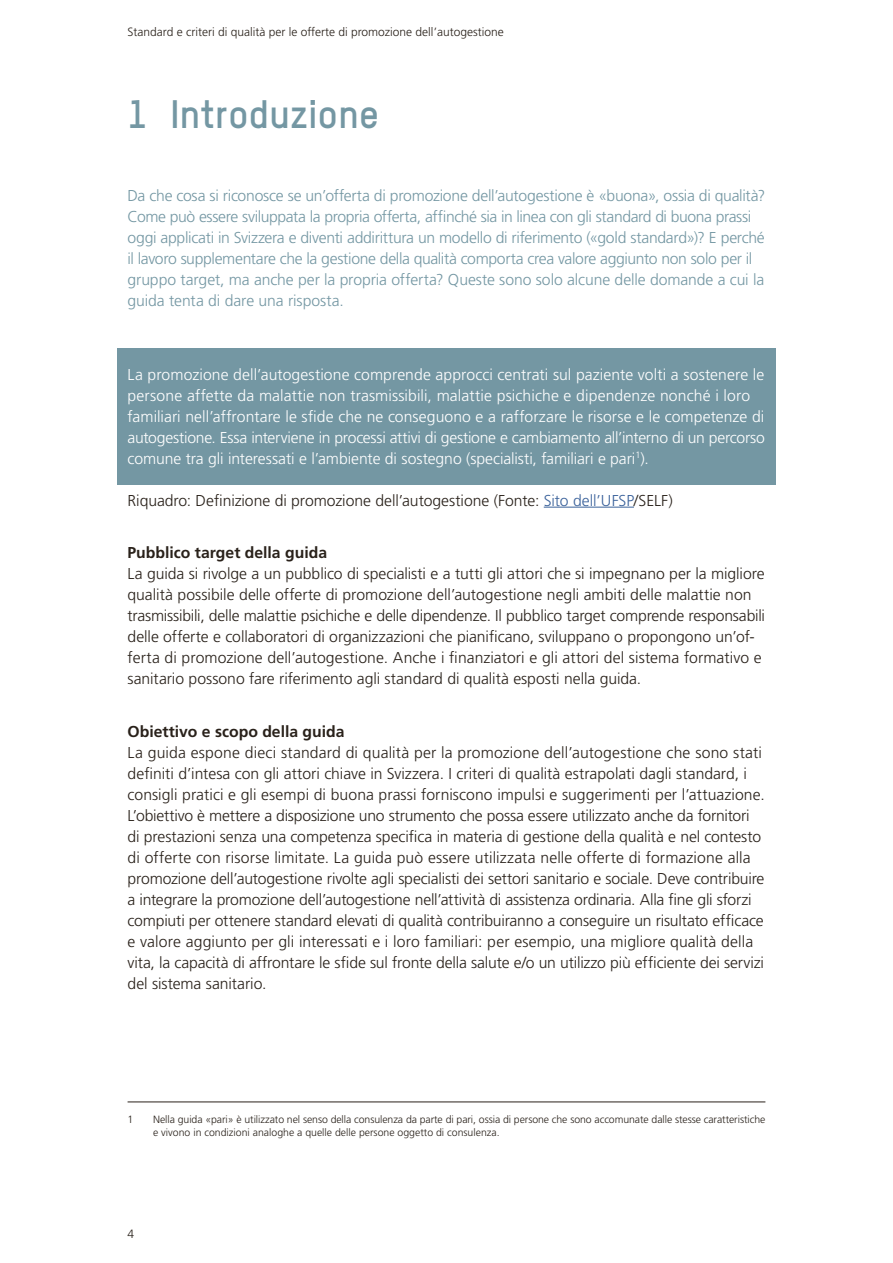
<style>
.page{position:relative;width:893px;height:1263px;background:#fff}
.page>*{position:absolute;margin:0;border:0;box-sizing:border-box;transform-origin:0 0}
._01_-_titre{font:700 39px "TSTAR";letter-spacing:-.005em;color:#7497a3}
._01_-_lauftext{font:300 15.75px/21px "Frutiger LT Pro";letter-spacing:-.005em;color:#29211a}
._01_-_lauftext-2{font:300 15.75px/21px "Frutiger LT Pro";letter-spacing:-.02em;color:#7497a3}
._01_-_lauftext-3{font:300 15.75px/21px "Frutiger LT Pro";color:#fff}
._01_-_sous-sous_titr{font:700 15.75px "Frutiger LT Pro";color:#29211a}
.t1{font:300 12px "Frutiger LT Pro";color:#29211a}
._01_-_Endnote{font:300 10.5px/12.6px "Frutiger LT Pro";letter-spacing:-.005em;color:#29211a}
.s1{color:#3b629b}
</style>
<div class="page">
<div style="left:117px;top:348px;width:659px;height:136px;background:#7497a3"></div>
<hr style="left:544px;top:507px;width:90px;height:1px;background:#3b629b">
<hr style="left:128px;top:1102px;width:637px;height:1px;background:#29211a">
<p class="t1" style="left:128px;top:24px;width:378px">Standard e criteri di qualità per le offerte di promozione dell’autogestione</p>
<h1 class="_01_-_titre" style="left:128px;top:89px;width:253px">1 Introduzione</h1>
<p class="_01_-_lauftext-2" style="left:128px;top:185px;width:639px">Da che cosa si riconosce se un’offerta di promozione dell’autogestione è «buona», ossia di qualità?<br>Come può essere sviluppata la propria offerta, affinché sia in linea con gli standard di buona prassi oggi applicati in Svizzera e diventi addirittura un modello di riferimento («gold standard»)? E perché il lavoro supplementare che la gestione della qualità comporta crea valore aggiunto non solo per il gruppo target, ma anche per la propria offerta? Queste sono solo alcune delle domande a cui la guida tenta di dare una risposta.</p>
<p class="_01_-_lauftext-3" style="left:128px;top:364px;width:639px">La promozione dell’autogestione comprende approcci centrati sul paziente volti a sostenere le persone affette da malattie non trasmissibili, malattie psichiche e dipendenze nonché i loro familiari nell’affrontare le sfide che ne conseguono e a rafforzare le risorse e le competenze di autogestione. Essa interviene in processi attivi di gestione e cambiamento all’interno di un percorso comune tra gli interessati e l’ambiente di sostegno (specialisti, familiari e pari<sup>1</sup>).</p>
<p class="_01_-_lauftext" style="left:128px;top:490px;width:547px">Riquadro: Definizione di promozione dell’autogestione (Fonte: <span class="s1">Sito dell’UFSP</span>/SELF)</p>
<p class="_01_-_sous-sous_titr" style="left:128px;top:543px;width:201px">Pubblico target della guida</p>
<p class="_01_-_lauftext" style="left:128px;top:563px;width:639px">La guida si rivolge a un pubblico di specialisti e a tutti gli attori che si impegnano per la migliore qualità possibile delle offerte di promozione dell’autogestione negli ambiti delle malattie non trasmissibili, delle malattie psichiche e delle dipendenze. Il pubblico target comprende responsabili delle offerte e collaboratori di organizzazioni che pianificano, sviluppano o propongono un’of&shy;ferta di promozione dell’autogestione. Anche i finanziatori e gli attori del sistema formativo e sanitario possono fare riferimento agli standard di qualità esposti nella guida.</p>
<p class="_01_-_sous-sous_titr" style="left:128px;top:722px;width:219px">Obiettivo e scopo della guida</p>
<p class="_01_-_lauftext" style="left:128px;top:742px;width:639px">La guida espone dieci standard di qualità per la promozione dell’autogestione che sono stati definiti d’intesa con gli attori chiave in Svizzera. I criteri di qualità estrapolati dagli standard, i consigli pratici e gli esempi di buona prassi forniscono impulsi e suggerimenti per l’attuazione.<br>L’obiettivo è mettere a disposizione uno strumento che possa essere utilizzato anche da fornitori di prestazioni senza una competenza specifica in materia di gestione della qualità e nel contesto di offerte con risorse limitate. La guida può essere utilizzata nelle offerte di formazione alla promozione dell’autogestione rivolte agli specialisti dei settori sanitario e sociale. Deve contribuire a integrare la promozione dell’autogestione nell’attività di assistenza ordinaria. Alla fine gli sforzi compiuti per ottenere standard elevati di qualità contribuiranno a conseguire un risultato efficace e valore aggiunto per gli interessati e i loro familiari: per esempio, una migliore qualità della vita, la capacità di affrontare le sfide sul fronte della salute e/o un utilizzo più efficiente dei servizi del sistema sanitario.</p>
<p class="_01_-_Endnote" style="left:128px;top:1113px;width:7px">1</p>
<p class="_01_-_Endnote" style="left:153px;top:1113px;width:614px">Nella guida «pari» è utilizzato nel senso della consulenza da parte di pari, ossia di persone che sono accomunate dalle stesse caratteristiche e vivono in condizioni analoghe a quelle delle persone oggetto di consulenza.</p>
<p class="t1" style="left:128px;top:1227px;width:8px">4</p>
</div>
